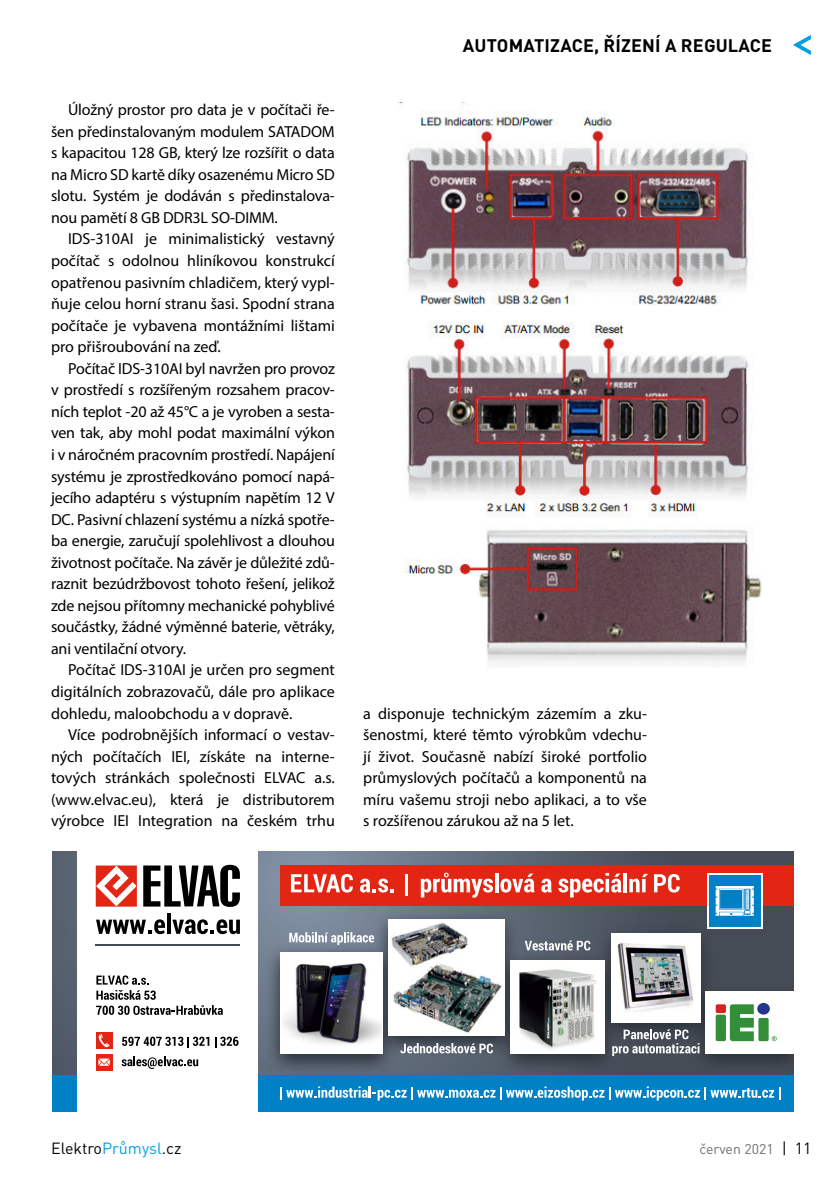
<style>
.page{position:relative;width:840px;height:1191px;background:#fff}
.page>*{position:absolute;margin:0;border:0;box-sizing:border-box;transform-origin:0 0}
.t1{font:700 18px "DIN Pro";letter-spacing:.01em;color:#000}
.Text_-_další_odstave{font:16px/21.6px "Myriad Pro";color:#000;text-align:justify}
.t2{font:16px "DIN Pro";color:#000}
.t3{font:14px "DIN Pro";color:#6f6f6e}
.s1{color:#009fe3}
.s2{font-size:16px;color:#000}
</style>
<div class="page">
<svg style="left:793px;top:35px;width:17px;height:20px"></svg>
<img style="left:398px;top:102px;width:364px;height:561px">
<svg style="left:52px;top:851px;width:741px;height:224px"></svg>
<img style="left:264px;top:910px;width:529px;height:165px">
<div style="left:52px;top:1075px;width:741px;height:36px;background:#0080c5"></div>
<div style="left:77px;top:851px;width:181px;height:260px;background:#fff"></div>
<svg style="left:96px;top:865px;width:41px;height:41px"></svg>
<svg style="left:143px;top:864px;width:97px;height:43px"></svg>
<svg style="left:280px;top:1086px;width:495px;height:14px"></svg>
<svg style="left:96px;top:919px;width:69px;height:15px"></svg>
<hr style="left:167px;top:913px;width:4px;height:21px;background:#000">
<svg style="left:172px;top:919px;width:68px;height:15px"></svg>
<svg style="left:96px;top:975px;width:53px;height:9px"></svg>
<svg style="left:96px;top:990px;width:60px;height:9px"></svg>
<svg style="left:96px;top:1005px;width:127px;height:10px"></svg>
<div style="left:96px;top:1032px;width:16px;height:17px;background:#e22613"></div>
<svg style="left:98px;top:1034px;width:11px;height:13px"></svg>
<svg style="left:122px;top:1036px;width:87px;height:11px"></svg>
<svg style="left:215px;top:1036px;width:23px;height:11px"></svg>
<div style="left:280px;top:864px;width:513px;height:41px;background:#e22613"></div>
<div style="left:280px;top:952px;width:102px;height:102px;background:#fff"></div>
<img style="left:283px;top:963px;width:98px;height:82px">
<svg style="left:289px;top:932px;width:85px;height:13px"></svg>
<svg style="left:400px;top:1043px;width:93px;height:10px"></svg>
<svg style="left:524px;top:940px;width:66px;height:10px"></svg>
<svg style="left:610px;top:933px;width:89px;height:89px"></svg>
<img style="left:611px;top:933px;width:88px;height:88px">
<svg style="left:612px;top:1029px;width:87px;height:27px"></svg>
<svg style="left:291px;top:874px;width:61px;height:18px"></svg>
<svg style="left:360px;top:878px;width:33px;height:14px"></svg>
<hr style="left:405px;top:874px;width:2px;height:21px;background:#fff">
<svg style="left:420px;top:872px;width:72px;height:25px"></svg>
<svg style="left:495px;top:873px;width:3px;height:19px"></svg>
<svg style="left:500px;top:873px;width:34px;height:19px"></svg>
<svg style="left:541px;top:878px;width:10px;height:14px"></svg>
<svg style="left:558px;top:873px;width:63px;height:24px"></svg>
<hr style="left:623px;top:873px;width:3px;height:19px;background:#fff">
<svg style="left:629px;top:874px;width:18px;height:18px"></svg>
<svg style="left:654px;top:874px;width:25px;height:18px"></svg>
<div style="left:705px;top:991px;width:88px;height:62px;background:#fff"></div>
<div style="left:715px;top:1004px;width:10px;height:9px;background:#d42320;border-radius:2px"></div>
<div style="left:715px;top:1014px;width:10px;height:27px;background:#338e39;border-radius:2px"></div>
<svg style="left:729px;top:1004px;width:24px;height:37px"></svg>
<div style="left:758px;top:1018px;width:10px;height:23px;background:#338e39;border-radius:2px"></div>
<div style="left:756px;top:1003px;width:13px;height:11px;background:#24358c;border-radius:50%"></div>
<svg style="left:771px;top:1036px;width:5px;height:5px"></svg>
<div style="left:706px;top:873px;width:56px;height:55px;background:linear-gradient(to bottom,#0080c5,#0080c5)"></div>
<div style="left:708px;top:875px;width:52px;height:51px;background:#0080c5"></div>
<hr style="left:96px;top:944px;width:144px;height:2px;background:#434b55">
<svg style="left:122px;top:1056px;width:76px;height:13px"></svg>
<div style="left:96px;top:1053px;width:16px;height:17px;background:#e22613"></div>
<svg style="left:98px;top:1058px;width:12px;height:7px"></svg>
<svg style="left:715px;top:886px;width:38px;height:29px"></svg>
<img style="left:510px;top:960px;width:93px;height:93px">
<img style="left:388px;top:919px;width:116px;height:116px">
<p class="Text_-_další_odstave" style="left:51px;top:99px;width:285px;text-indent:17px">Úložný prostor pro data je v počítači ře&shy;šen předinstalovaným modulem SATADOM s kapacitou 128 GB, který lze rozšířit o data na Micro SD kartě díky osazenému Micro SD slotu. Systém je dodáván s předinstalova&shy;nou pamětí 8 GB DDR3L SO-DIMM.</p>
<p class="Text_-_další_odstave" style="left:51px;top:228px;width:285px;text-indent:17px">IDS-310AI je minimalistický vestavný počítač s odolnou hliníkovou konstrukcí opatřenou pasivním chladičem, který vypl&shy;ňuje celou horní stranu šasi. Spodní strana počítače je vybavena montážními lištami pro přišroubování na zeď.</p>
<p class="Text_-_další_odstave" style="left:51px;top:357px;width:285px;text-indent:17px">Počítač IDS-310AI byl navržen pro provoz v prostředí s rozšířeným rozsahem pracov&shy;ních teplot -20 až 45°C a je vyroben a sesta&shy;ven tak, aby mohl podat maximální výkon i v náročném pracovním prostředí. Napájení systému je zprostředkováno pomocí napá&shy;jecího adaptéru s výstupním napětím 12 V DC. Pasivní chlazení systému a nízká spotře&shy;ba energie, zaručují spolehlivost a dlouhou životnost počítače. Na závěr je důležité zdů&shy;raznit bezúdržbovost tohoto řešení, jelikož zde nejsou přítomny mechanické pohyblivé součástky, žádné výměnné baterie, větráky, ani ventilační otvory.</p>
<p class="Text_-_další_odstave" style="left:51px;top:659px;width:285px;text-indent:17px">Počítač IDS-310AI je určen pro segment digitálních zobrazovačů, dále pro aplikace dohledu, maloobchodu a v dopravě.</p>
<p class="Text_-_další_odstave" style="left:51px;top:723px;width:285px;text-indent:17px">Více podrobnějších informací o vestav&shy;ných počítačích IEI, získáte na interne&shy;tových stránkách společnosti ELVAC a.s. (www.elvac.eu), která je distributorem výrobce IEI Integration na českém trhu</p>
<p class="t1" style="left:462px;top:33px;width:310px">AUTOMATIZACE, ŘÍZENÍ A REGULACE</p>
<p class="Text_-_další_odstave" style="left:363px;top:702px;width:285px">a disponuje technickým zázemím a zku&shy;šenostmi, které těmto výrobkům vdechu&shy;jí život. Současně nabízí široké portfolio průmyslových počítačů a komponentů na míru vašemu stroji nebo aplikaci, a to vše s rozšířenou zárukou až na 5 let.</p>
<p class="t2" style="left:51px;top:1137px;width:132px">Elektro<span class="s1">Průmysl</span>.cz</p>
<p class="t3" style="left:699px;top:1139px;width:113px">červen 2021 <span class="s2">| 11</span></p>
</div>
